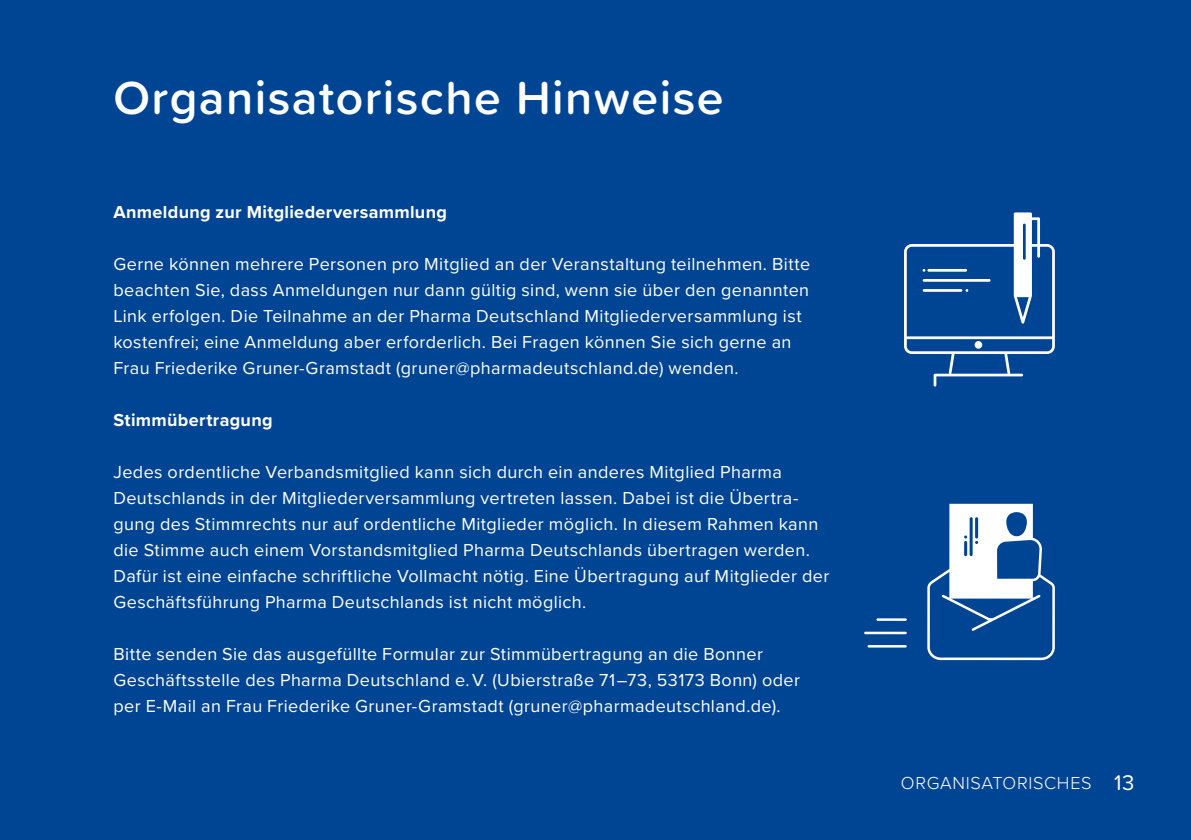
<style>
.page{position:relative;width:1191px;height:840px;background:#fff}
.page>*{position:absolute;margin:0;border:0;box-sizing:border-box;transform-origin:0 0}
.t1{font:600 48px "Proxima Soft";letter-spacing:.03em;color:#fff}
.t2{font:18px/26px "Proxima Nova";letter-spacing:.02em;color:#fff}
.t3{font:700 18px "Proxima Nova";letter-spacing:.02em;color:#fff}
.t4{font:300 18px "Proxima Nova";letter-spacing:.035em;color:#fff}
.s1{font-family:"Proxima Soft";font-weight:400;font-size:22px}
</style>
<div class="page">
<div style="left:0;top:0;width:1191px;height:839px;background:#004594"></div>
<svg style="left:904px;top:212px;width:150px;height:174px"></svg>
<hr style="left:876px;top:618px;width:30px;height:2px;background:#fff">
<hr style="left:864px;top:631px;width:42px;height:3px;background:#fff">
<hr style="left:867px;top:644px;width:39px;height:3px;background:#fff">
<svg style="left:927px;top:503px;width:127px;height:156px"></svg>
<h1 class="t1" style="left:113px;top:61px;width:611px">Organisatorische Hinweise</h1>
<p class="t3" style="left:113px;top:198px;width:335px">Anmeldung zur Mitgliederversammlung</p>
<p class="t2" style="left:113px;top:250px;width:698px">Gerne können mehrere Personen pro Mitglied an der Veranstaltung teilnehmen. Bitte beachten Sie, dass Anmeldungen nur dann gültig sind, wenn sie über den genannten Link erfolgen. Die Teilnahme an der Pharma Deutschland Mitgliederversammlung ist kostenfrei; eine Anmeldung aber erforderlich. Bei Fragen können Sie sich gerne an Frau Friederike Gruner-Gramstadt (gruner@pharmadeutschland.de) wenden.</p>
<p class="t3" style="left:113px;top:406px;width:161px">Stimmübertragung</p>
<p class="t2" style="left:113px;top:458px;width:717px">Jedes ordentliche Verbandsmitglied kann sich durch ein anderes Mitglied Pharma Deutschlands in der Mitgliederversammlung vertreten lassen. Dabei ist die Übertra&shy;gung des Stimmrechts nur auf ordentliche Mitglieder möglich. In diesem Rahmen kann die Stimme auch einem Vorstandsmitglied Pharma Deutschlands übertragen werden.<br>Dafür ist eine einfache schriftliche Vollmacht nötig. Eine Übertragung auf Mitglieder der Geschäftsführung Pharma Deutschlands ist nicht möglich.</p>
<p class="t2" style="left:113px;top:640px;width:688px">Bitte senden Sie das ausgefüllte Formular zur Stimmübertragung an die Bonner<br>Geschäftsstelle des Pharma Deutschland e. V. (Ubierstraße 71–73, 53173 Bonn) oder per E-Mail an Frau Friederike Gruner-Gramstadt (gruner@pharmadeutschland.de).</p>
<p class="t4" style="left:901px;top:768px;width:235px">ORGANISATORISCHES <span class="s1">13</span></p>
</div>
